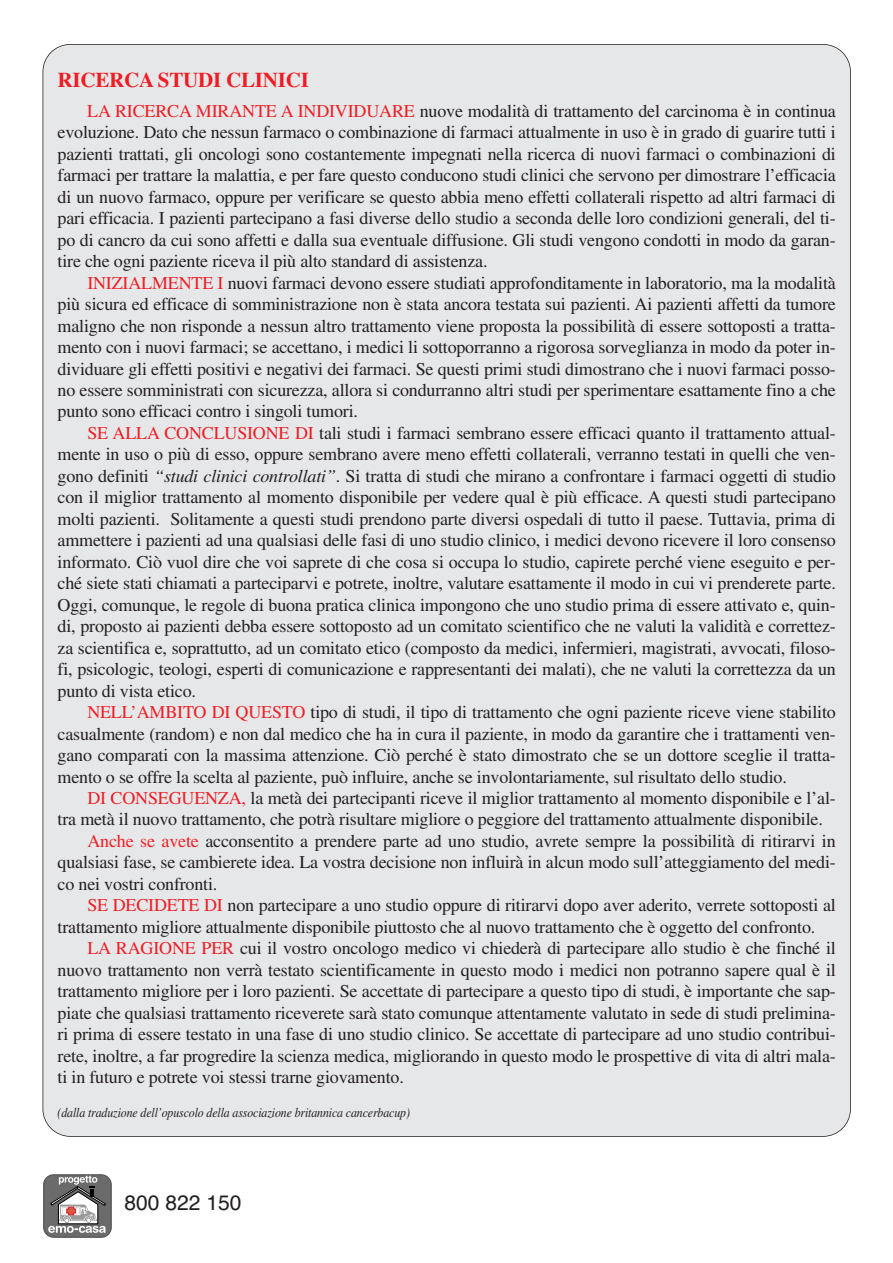
<style>
.page{position:relative;width:893px;height:1263px;background:#fff}
.page>*{position:absolute;margin:0;border:0;box-sizing:border-box;transform-origin:0 0}
.t1{font:700 21px "Times";letter-spacing:-.01em;color:#ee1e24}
.t2{font:21px "Helvetica";color:#231f20}
.t3{font:18px/21.5px "Times";letter-spacing:-.01em;color:#231f20;text-align:justify}
.t4{font:italic 13.5px "Times";letter-spacing:-.01em;color:#231f20;scale:.88 1}
.s1{color:#ee1e24}
.s2{font-style:italic}
</style>
<div class="page">
<div style="left:43px;top:1175px;width:68px;height:63px;background:#6b6b6b;border:1px solid #4d4d4d;border-radius:10px"></div>
<svg style="left:48px;top:1176px;width:58px;height:57px"></svg>
<div style="left:43px;top:44px;width:807px;height:1092px;background:#e6e7e9;border-radius:27px"></div>
<p class="t1" style="left:58px;top:72px;width:253px">RICERCA STUDI CLINICI</p>
<p class="t3" style="left:58px;top:102px;width:779px;text-indent:30px"><span class="s1">LA RICERCA MIRANTE A INDIVIDUARE</span> nuove modalità di trattamento del carcinoma è in continua evoluzione. Dato che nessun farmaco o combinazione di farmaci attualmente in uso è in grado di guarire tutti i pazienti trattati, gli oncologi sono costantemente impegnati nella ricerca di nuovi farmaci o combinazioni di farmaci per trattare la malattia, e per fare questo conducono studi clinici che servono per dimostrare l’efficacia di un nuovo farmaco, oppure per verificare se questo abbia meno effetti collaterali rispetto ad altri farmaci di pari efficacia. I pazienti partecipano a fasi diverse dello studio a seconda delle loro condizioni generali, del ti&shy;po di cancro da cui sono affetti e dalla sua eventuale diffusione. Gli studi vengono condotti in modo da garan&shy;tire che ogni paziente riceva il più alto standard di assistenza.</p>
<p class="t3" style="left:58px;top:274px;width:779px;text-indent:30px"><span class="s1">INIZIALMENTE I</span> nuovi farmaci devono essere studiati approfonditamente in laboratorio, ma la modalità più sicura ed efficace di somministrazione non è stata ancora testata sui pazienti. Ai pazienti affetti da tumore maligno che non risponde a nessun altro trattamento viene proposta la possibilità di essere sottoposti a tratta&shy;mento con i nuovi farmaci; se accettano, i medici li sottoporranno a rigorosa sorveglianza in modo da poter in&shy;dividuare gli effetti positivi e negativi dei farmaci. Se questi primi studi dimostrano che i nuovi farmaci posso&shy;no essere somministrati con sicurezza, allora si condurranno altri studi per sperimentare esattamente fino a che punto sono efficaci contro i singoli tumori.</p>
<p class="t3" style="left:58px;top:424px;width:779px;text-indent:30px"><span class="s1">SE ALLA CONCLUSIONE DI</span> tali studi i farmaci sembrano essere efficaci quanto il trattamento attual&shy;mente in uso o più di esso, oppure sembrano avere meno effetti collaterali, verranno testati in quelli che ven&shy;gono definiti <span class="s2">“studi clinici controllati”</span>. Si tratta di studi che mirano a confrontare i farmaci oggetti di studio con il miglior trattamento al momento disponibile per vedere qual è più efficace. A questi studi partecipano molti pazienti. Solitamente a questi studi prendono parte diversi ospedali di tutto il paese. Tuttavia, prima di ammettere i pazienti ad una qualsiasi delle fasi di uno studio clinico, i medici devono ricevere il loro consenso informato. Ciò vuol dire che voi saprete di che cosa si occupa lo studio, capirete perché viene eseguito e per&shy;ché siete stati chiamati a parteciparvi e potrete, inoltre, valutare esattamente il modo in cui vi prenderete parte.<br>Oggi, comunque, le regole di buona pratica clinica impongono che uno studio prima di essere attivato e, quin&shy;di, proposto ai pazienti debba essere sottoposto ad un comitato scientifico che ne valuti la validità e correttez&shy;za scientifica e, soprattutto, ad un comitato etico (composto da medici, infermieri, magistrati, avvocati, filoso&shy;fi, psicologic, teologi, esperti di comunicazione e rappresentanti dei malati), che ne valuti la correttezza da un punto di vista etico.</p>
<p class="t3" style="left:58px;top:703px;width:779px;text-indent:30px"><span class="s1">NELL’AMBITO DI QUESTO</span> tipo di studi, il tipo di trattamento che ogni paziente riceve viene stabilito casualmente (random) e non dal medico che ha in cura il paziente, in modo da garantire che i trattamenti ven&shy;gano comparati con la massima attenzione. Ciò perché è stato dimostrato che se un dottore sceglie il tratta&shy;mento o se offre la scelta al paziente, può influire, anche se involontariamente, sul risultato dello studio.</p>
<p class="t3" style="left:87px;top:789px;width:750px"><span class="s1">DI CONSEGUENZA,</span> la metà dei partecipanti riceve il miglior trattamento al momento disponibile e l’al-</p>
<p class="t3" style="left:58px;top:810px;width:766px">tra metà il nuovo trattamento, che potrà risultare migliore o peggiore del trattamento attualmente disponibile.</p>
<p class="t3" style="left:87px;top:832px;width:750px"><span class="s1">Anche se avete</span> acconsentito a prendere parte ad uno studio, avrete sempre la possibilità di ritirarvi in</p>
<p class="t3" style="left:58px;top:853px;width:779px">qualsiasi fase, se cambierete idea. La vostra decisione non influirà in alcun modo sull’atteggiamento del medi-</p>
<p class="t3" style="left:58px;top:875px;width:161px">co nei vostri confronti.</p>
<p class="t3" style="left:87px;top:896px;width:750px"><span class="s1">SE DECIDETE DI</span> non partecipare a uno studio oppure di ritirarvi dopo aver aderito, verrete sottoposti al</p>
<p class="t3" style="left:58px;top:918px;width:759px">trattamento migliore attualmente disponibile piuttosto che al nuovo trattamento che è oggetto del confronto.</p>
<p class="t3" style="left:87px;top:939px;width:750px"><span class="s1">LA RAGIONE PER</span> cui il vostro oncologo medico vi chiederà di partecipare allo studio è che finché il</p>
<p class="t3" style="left:58px;top:961px;width:779px">nuovo trattamento non verrà testato scientificamente in questo modo i medici non potranno sapere qual è il</p>
<p class="t3" style="left:58px;top:982px;width:779px">trattamento migliore per i loro pazienti. Se accettate di partecipare a questo tipo di studi, è importante che sap-</p>
<p class="t3" style="left:58px;top:1004px;width:779px">piate che qualsiasi trattamento riceverete sarà stato comunque attentamente valutato in sede di studi prelimina-</p>
<p class="t3" style="left:58px;top:1025px;width:779px">ri prima di essere testato in una fase di uno studio clinico. Se accettate di partecipare ad uno studio contribui-</p>
<p class="t3" style="left:58px;top:1047px;width:779px">rete, inoltre, a far progredire la scienza medica, migliorando in questo modo le prospettive di vita di altri mala-</p>
<p class="t3" style="left:58px;top:1068px;width:348px">ti in futuro e potrete voi stessi trarne giovamento.</p>
<p class="t4" style="left:58px;top:1108px;width:402px">(dalla traduzione dell’opuscolo della associazione britannica cancerbacup)</p>
<p class="t2" style="left:125px;top:1195px;width:118px">800 822 150</p>
</div>
